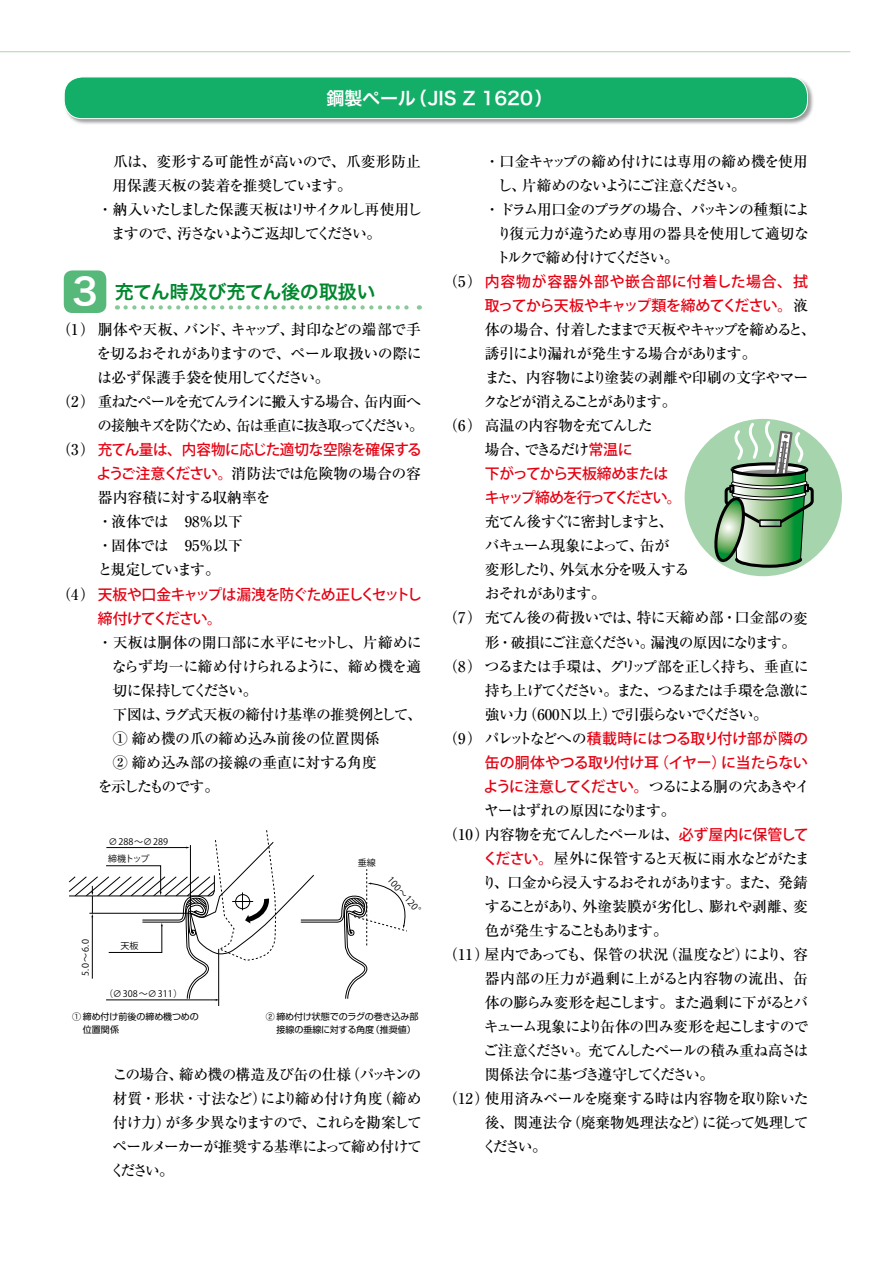
<style>
.page{position:relative;width:893px;height:1263px;background:#fff}
.page>*{position:absolute;margin:0;border:0;box-sizing:border-box;transform-origin:0 0}
.t1{font:19.2px "Hira Kaku Pro N W6";letter-spacing:-.025em;color:#00872e}
.t2{font:18px "Hira Kaku Pro N W6";color:#fff}
.t3{font:500 14.85px/24px "Ryumin Pro";letter-spacing:-.055em;color:#000;text-align:justify}
.t4{font:500 14.85px/24px "Ryumin Pro";letter-spacing:-.03em;color:#000}
.t5{font:500 14.85px/24px "Koz Go Pro";letter-spacing:-.015em;color:#e60012}
.t6{font:500 14.85px "Ryumin Pro";letter-spacing:-.09em;color:#000}
.t7{font:500 14.85px "Ryumin Pro";letter-spacing:-.025em;color:#000}
.t8{font:500 14.85px "Ryumin Pro";letter-spacing:-.11em;color:#000}
.t9{font:500 14.85px "Ryumin Pro";letter-spacing:-.1em;color:#000}
.t10{font:500 14.85px "Ryumin Pro";letter-spacing:-.085em;color:#000}
.t11{font:500 14.85px/24px "Koz Go Pro";letter-spacing:.005em;color:#e60012;text-align:right}
.t12{font:500 14.85px "Ryumin Pro";letter-spacing:-.125em;color:#000}
.t13{font:500 14.85px "Ryumin Pro";letter-spacing:-.095em;color:#000}
.t14{font:500 14.85px "Ryumin Pro";letter-spacing:-.145em;color:#000}
.t15{font:500 14.85px/24px "Koz Go Pro";letter-spacing:-.055em;color:#e60012}
.t16{font:500 14.85px/24px "Koz Go Pro";letter-spacing:-.085em;color:#e60012}
.t17{font:500 14.85px "Koz Go Pro";letter-spacing:-.035em;color:#e60012}
.t18{font:500 14.85px "Ryumin Pro";letter-spacing:-.15em;color:#000}
.t19{font:500 14.85px "Ryumin Pro";letter-spacing:-.01em;color:#000}
.t20{font:500 14.85px "Ryumin Pro";letter-spacing:-.035em;color:#000}
.t21{font:500 14.85px "Ryumin Pro";letter-spacing:-.015em;color:#000}
.t22{font:500 14.85px "Ryumin Pro";letter-spacing:-.02em;color:#000}
.t23{font:500 14.85px "Ryumin Pro";color:#000}
.t24{font:500 14.85px "Ryumin Pro";letter-spacing:.01em;color:#000}
.t25{font:500 14.85px "Ryumin Pro";letter-spacing:-.155em;color:#000}
.t26{font:500 14.85px "Ryumin Pro";letter-spacing:-.16em;color:#000}
.t27{font:500 14.85px "Ryumin Pro";letter-spacing:-.105em;color:#000}
.t28{font:500 14.85px "Ryumin Pro";letter-spacing:-.115em;color:#000}
.t29{font:9px/12.8px "Shin Go Pro";letter-spacing:-.015em;color:#000}
.t30{font:9px/17.9px "Koz Go Pro";color:#000}
.s1{font-size:36.15px;color:#fff}
.s2{font-family:"Ryumin Pro";color:#000}
.s3{font-family:"Koz Go Pro";color:#e60012}
</style>
<div class="page">
<div style="left:64px;top:270px;width:42px;height:43px;background:#56b879;border-radius:9px"></div>
<svg style="left:126px;top:305px;width:294px;height:5px"></svg>
<div style="left:63px;top:76px;width:751px;height:50px;background:#000;opacity:.4"></div>
<div style="left:64px;top:77px;width:743px;height:42px;background:#13ae67;border-radius:18px"></div>
<div style="left:64px;top:77px;width:744px;height:42px;border:1px solid #fff;border-radius:18px"></div>
<svg style="left:685px;top:419px;width:157px;height:157px"></svg>
<hr style="left:218px;top:949px;width:1px;height:56px;background:#000">
<svg style="left:68px;top:830px;width:339px;height:171px"></svg>
<p class="t2" style="left:326px;top:82px;width:228px">鋼製ペール（JIS Z 1620）</p>
<p class="t24" style="left:113px;top:150px;width:310px">爪は、変形する可能性が高いので、爪変形防止</p>
<p class="t4" style="left:113px;top:172px;width:241px">用保護天板の装着を推奨しています。</p>
<p class="t6" style="left:98px;top:198px;width:326px">・ 納入いたしました保護天板はリサイクルし再使用し</p>
<p class="t14" style="left:111px;top:222px;width:272px">ますので、汚さないようご返却してください。</p>
<p class="t1" style="left:72px;top:274px;width:305px"><span class="s1">3</span> 充てん時及び充てん後の取扱い</p>
<p class="t7" style="left:56px;top:318px;width:366px">（1） 胴体や天板、バンド、キャップ、封印などの端部で手</p>
<p class="t20" style="left:96px;top:342px;width:327px">を切るおそれがありますので、ペール取扱いの際に</p>
<p class="t13" style="left:97px;top:366px;width:234px">は必ず保護手袋を使用してください。</p>
<p class="t9" style="left:56px;top:390px;width:366px">（2 ） 重ねたペールを充てんラインに搬入する場合、缶内面へ</p>
<p class="t12" style="left:97px;top:414px;width:328px">の接触キズを防ぐため、缶は垂直に抜き取ってください。</p>
<p class="t17" style="left:56px;top:440px;width:367px"><span class="s2">（3）</span> 充てん量は、内容物に応じた適切な空隙を確保する</p>
<p class="t4" style="left:97px;top:461px;width:326px"><span class="s3">ようご注意ください。</span>消防法では危険物の場合の容器内容積に対する収納率を<br>・液体では　98%以下<br>・固体では　95%以下<br>と規定しています。</p>
<p class="t15" style="left:98px;top:583px;width:326px;text-indent:-41px"><span class="s2">（4）</span> 天板や口金キャップは漏洩を防ぐため正しくセットし締付けてください。</p>
<p class="t21" style="left:98px;top:630px;width:325px">・ 天板は胴体の開口部に水平にセットし、片締めに</p>
<p class="t3" style="left:112px;top:653px;width:311px">ならず均一に締め付けられるように、締め機を適</p>
<p class="t18" style="left:113px;top:678px;width:146px">切に保持してください。</p>
<p class="t3" style="left:113px;top:701px;width:311px">下図は、ラグ式天板の締付け基準の推奨例として、</p>
<p class="t4" style="left:113px;top:725px;width:269px">① 締め機の爪の締め込み前後の位置関係</p>
<p class="t4" style="left:113px;top:749px;width:266px">② 締め込み部の接線の垂直に対する角度</p>
<p class="t28" style="left:98px;top:774px;width:123px">を示したものです。</p>
<p class="t30" style="left:108px;top:832px;width:61px">∅288〜∅289締機トップ</p>
<p class="t30" style="left:77px;top:976px;width:39px;rotate:-90deg">5.0〜6.0</p>
<p class="t30" style="left:121px;top:937px;width:20px">天板</p>
<p class="t30" style="left:104px;top:984px;width:80px">（∅308〜∅311）</p>
<p class="t30" style="left:358px;top:854px;width:20px">垂線</p>
<p class="t30" style="left:396px;top:872px;width:52px;rotate:48deg">100〜120°</p>
<p class="t29" style="left:83px;top:1009px;width:117px;text-indent:-11px">① 締め付け前後の締め機つめの位置関係</p>
<p class="t29" style="left:266px;top:1009px;width:154px;text-align:right">② 締め付け状態でのラグの巻き込み部接線の垂線に対する角度（推奨値）</p>
<p class="t3" style="left:110px;top:1061px;width:313px">この場合、締め機の構造及び缶の仕様（パッキンの材質・形状・寸法など）により締め付け角度（締め付け力）が多少異なりますので、これらを勘案してペールメーカーが推奨する基準によって締め付けてください。</p>
<p class="t22" style="left:485px;top:150px;width:325px">・ 口金キャップの締め付けには専用の締め機を使用</p>
<p class="t14" style="left:497px;top:174px;width:250px">し、片締めのないようにご注意ください。</p>
<p class="t9" style="left:485px;top:198px;width:327px">・ ドラム用口金のプラグの場合、パッキンの種類によ</p>
<p class="t7" style="left:497px;top:222px;width:313px">り復元力が違うため専用の器具を使用して適切な</p>
<p class="t26" style="left:496px;top:246px;width:185px">トルクで締め付けてください。</p>
<p class="t11" style="left:443px;top:270px;width:366px"><span class="s2">（5）</span> 内容物が容器外部や嵌合部に付着した場合、拭取ってから天板やキャップ類を締めてください。<span class="s2">液</span></p>
<p class="t8" style="left:485px;top:318px;width:332px">体の場合、付着したままで天板やキャップを締めると、</p>
<p class="t3" style="left:485px;top:341px;width:273px">誘引により漏れが発生する場合があります。</p>
<p class="t7" style="left:485px;top:366px;width:325px">また、内容物により塗装の剥離や印刷の文字やマー</p>
<p class="t25" style="left:483px;top:390px;width:195px">クなどが消えることがあります。</p>
<p class="t3" style="left:443px;top:413px;width:211px">（6） 高温の内容物を充てんした</p>
<p class="t3" style="left:485px;top:437px;width:149px">場合、できるだけ<span class="s3">常温に</span></p>
<p class="t16" style="left:485px;top:463px;width:199px">下がってから天板締めまたはキャップ締めを行ってください。</p>
<p class="t27" style="left:485px;top:510px;width:190px">充てん後すぐに密封しますと、</p>
<p class="t8" style="left:485px;top:534px;width:186px">バキューム現象によって、缶が</p>
<p class="t3" style="left:485px;top:557px;width:206px">変形したり、外気水分を吸入する</p>
<p class="t3" style="left:485px;top:581px;width:123px">おそれがあります。</p>
<p class="t4" style="left:443px;top:605px;width:366px">（7） 充てん後の荷扱いでは、特に天締め部・口金部の変</p>
<p class="t8" style="left:485px;top:630px;width:313px">形・破損にご注意ください。漏洩の原因になります。</p>
<p class="t3" style="left:443px;top:653px;width:367px">（8 ） つるまたは手環は、グリップ部を正しく持ち、垂直に</p>
<p class="t6" style="left:485px;top:678px;width:325px">持ち上げてください。また、つるまたは手環を急激に</p>
<p class="t3" style="left:485px;top:701px;width:285px">強い力（600N以上）で引張らないでください。</p>
<p class="t5" style="left:484px;top:727px;width:328px;text-indent:-40px"><span class="s2">（9） パレットなどへの</span>積載時にはつる取り付け部が隣の缶の胴体やつる取り付け耳（イヤー）に当たらないように注意してください。<span class="s2">つるによる胴の穴あきやイ</span></p>
<p class="t3" style="left:484px;top:797px;width:193px">ヤーはずれの原因になります。</p>
<p class="t10" style="left:443px;top:822px;width:367px">（10）内容物を充てんしたペールは、<span class="s3">必ず屋内に保管して</span></p>
<p class="t4" style="left:483px;top:845px;width:328px"><span class="s3">ください。</span>屋外に保管すると天板に雨水などがたま</p>
<p class="t3" style="left:482px;top:869px;width:327px">り、口金から浸入するおそれがあります。また、発錆</p>
<p class="t4" style="left:485px;top:893px;width:325px">することがあり、外塗装膜が劣化し、膨れや剥離、変</p>
<p class="t18" style="left:485px;top:919px;width:185px">色が発生することもあります。</p>
<p class="t4" style="left:443px;top:941px;width:366px">（11）屋内であっても、保管の状況（温度など）により、容</p>
<p class="t23" style="left:485px;top:967px;width:325px">器内部の圧力が過剰に上がると内容物の流出、缶</p>
<p class="t10" style="left:485px;top:991px;width:325px">体の膨らみ変形を起こします。また過剰に下がるとバ</p>
<p class="t6" style="left:484px;top:1015px;width:326px">キューム現象により缶体の凹み変形を起こしますので</p>
<p class="t13" style="left:483px;top:1039px;width:327px">ご注意ください。充てんしたペールの積み重ね高さは</p>
<p class="t12" style="left:485px;top:1063px;width:231px">関係法令に基づき遵守してください。</p>
<p class="t4" style="left:443px;top:1085px;width:367px">（12）使用済みペールを廃棄する時は内容物を取り除いた</p>
<p class="t19" style="left:485px;top:1111px;width:325px">後、関連法令（廃棄物処理法など）に従って処理して</p>
<p class="t3" style="left:482px;top:1133px;width:66px">ください。</p>
</div>
